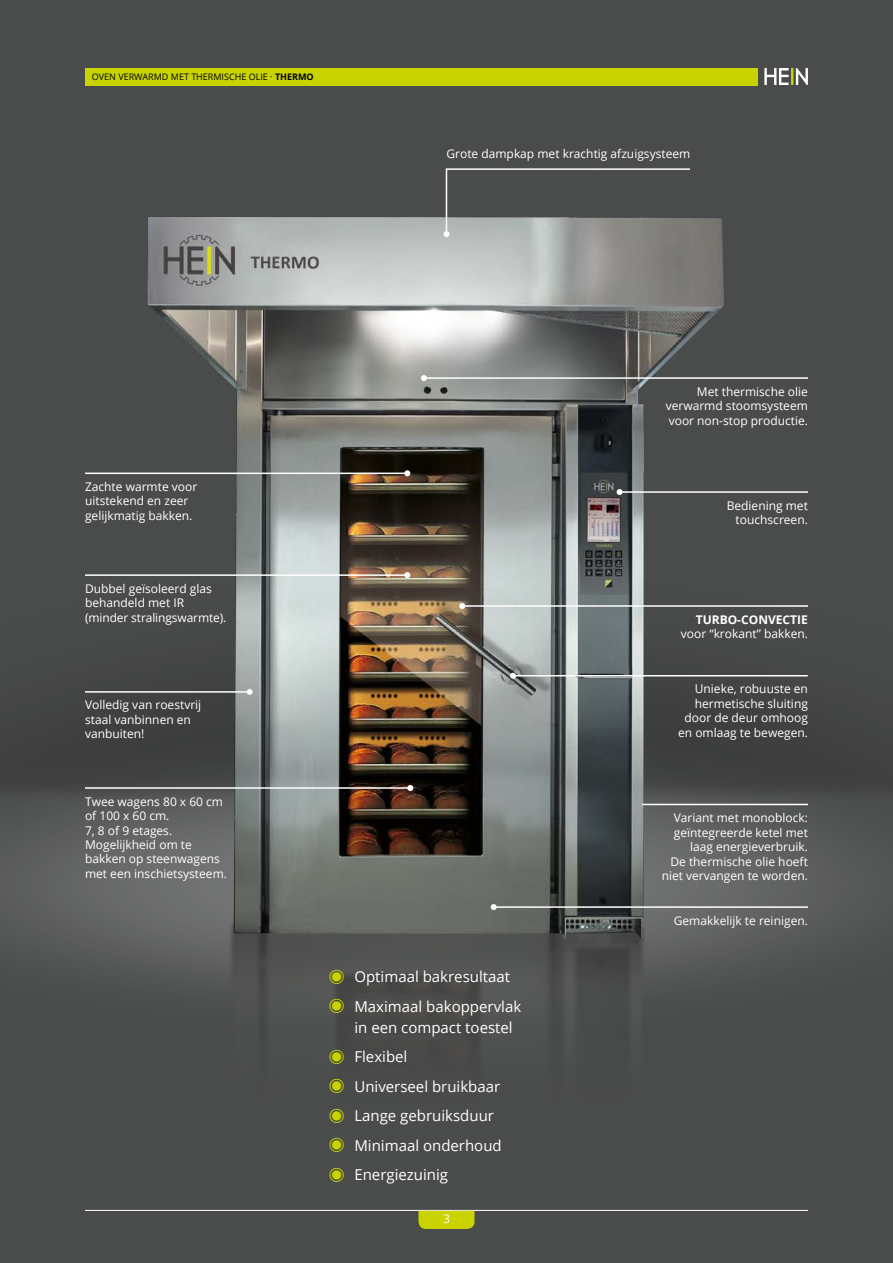
<style>
.page{position:relative;width:893px;height:1263px;background:#4a4c4b}
.page>*{position:absolute;margin:0;border:0;box-sizing:border-box;transform-origin:0 0}
.t1{font:15px/29.5px "Open Sans";color:#fff}
.t2{font:12px/14.4px "Open Sans";color:#fff}
.t3{font:700 12px "Open Sans";color:#fff}
.t4{font:9px "Open Sans";color:#000}
.s1{font-weight:700}
.s2{color:#c8d300}
</style>
<div class="page">
<div style="left:85px;top:68px;width:673px;height:17px;background:#c8d300"></div>
<svg style="left:764px;top:68px;width:44px;height:17px"></svg>
<img style="left:0;top:217px;width:889px;height:1012px">
<hr style="left:85px;top:691px;width:165px;height:2px;background:#fff">
<svg style="left:247px;top:689px;width:6px;height:6px"></svg>
<svg style="left:443px;top:168px;width:248px;height:69px"></svg>
<hr style="left:620px;top:491px;width:188px;height:2px;background:#fff">
<svg style="left:617px;top:489px;width:6px;height:6px"></svg>
<hr style="left:85px;top:574px;width:322px;height:2px;background:#fff">
<svg style="left:404px;top:572px;width:6px;height:6px"></svg>
<hr style="left:513px;top:675px;width:295px;height:1px;background:#fff">
<svg style="left:510px;top:673px;width:6px;height:6px"></svg>
<hr style="left:85px;top:787px;width:325px;height:2px;background:#fff">
<svg style="left:407px;top:785px;width:6px;height:6px"></svg>
<hr style="left:494px;top:906px;width:314px;height:2px;background:#fff">
<svg style="left:491px;top:904px;width:6px;height:6px"></svg>
<hr style="left:462px;top:605px;width:346px;height:2px;background:#fff">
<svg style="left:459px;top:603px;width:6px;height:6px"></svg>
<hr style="left:85px;top:473px;width:322px;height:1px;background:#fff">
<svg style="left:404px;top:470px;width:6px;height:6px"></svg>
<hr style="left:642px;top:804px;width:166px;height:1px;background:#fff">
<hr style="left:424px;top:377px;width:384px;height:2px;background:#fff">
<svg style="left:421px;top:375px;width:6px;height:6px"></svg>
<p class="t4" style="left:92px;top:71px;width:223px">OVEN VERWARMD MET THERMISCHE OLIE · <span class="s1">THERMO</span></p>
<p class="t2" style="left:446px;top:146px;width:245px">Grote dampkap met krachtig afzuigsysteem</p>
<p class="t2" style="left:85px;top:479px;width:114px">Zachte warmte voor uitstekend en zeer gelijkmatig bakken.</p>
<p class="t2" style="left:85px;top:581px;width:143px">Dubbel geïsoleerd glas behandeld met IR (minder stralingswarmte).</p>
<p class="t2" style="left:85px;top:697px;width:118px">Volledig van roestvrij staal vanbinnen en vanbuiten!</p>
<p class="t2" style="left:85px;top:794px;width:143px">Twee wagens 80 x 60 cm of 100 x 60 cm.<br>7, 8 of 9 etages.<br>Mogelijkheid om te bakken op steenwagens met een inschietsysteem.</p>
<p class="t1" style="left:327px;top:962px;width:195px"><span class="s2">◉</span> Optimaal bakresultaat <span class="s2">◉</span> Maximaal bakoppervlak</p>
<p class="t1" style="left:327px;top:1012px;width:187px;text-indent:27px">in een compact toestel <span class="s2">◉</span> Flexibel<br><span class="s2">◉</span> Universeel bruikbaar <span class="s2">◉</span> Lange gebruiksduur <span class="s2">◉</span> Minimaal onderhoud <span class="s2">◉</span> Energiezuinig</p>
<p class="t2" style="left:443px;top:1211px;width:8px">3</p>
<p class="t2" style="left:666px;top:384px;width:144px;text-align:justify;text-indent:31px">Met thermische olie verwarmd stoomsysteem voor non-stop productie.</p>
<p class="t2" style="left:727px;top:498px;width:83px;text-align:right">Bediening met touchscreen.</p>
<p class="t3" style="left:696px;top:611px;width:114px">TURBO-CONVECTIE</p>
<p class="t2" style="left:681px;top:626px;width:128px">voor “krokant” bakken.</p>
<p class="t2" style="left:678px;top:681px;width:131px;text-align:right">Unieke, robuuste en hermetische sluiting door de deur omhoog en omlaag te bewegen.</p>
<p class="t2" style="left:662px;top:810px;width:148px;text-align:right">Variant met monoblock: geïntegreerde ketel met laag energieverbruik.<br>De thermische olie hoeft niet vervangen te worden.</p>
<p class="t2" style="left:674px;top:913px;width:136px">Gemakkelijk te reinigen.</p>
</div>
